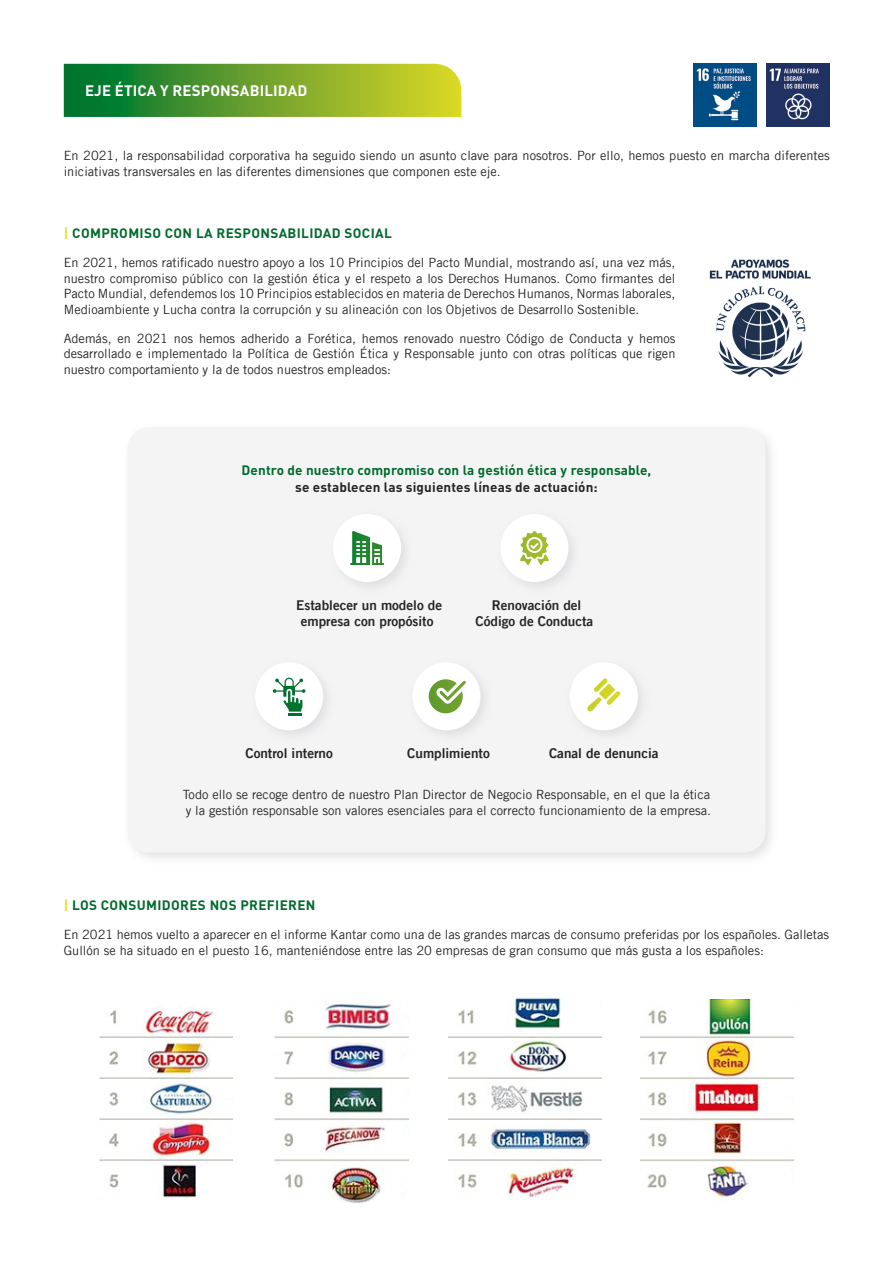
<style>
.page{position:relative;width:893px;height:1263px;background:#fff}
.page>*{position:absolute;margin:0;border:0;box-sizing:border-box;transform-origin:0 0}
.t1{font:700 15px "DIN";letter-spacing:.01em;color:#fff}
.t2{font:700 13.5px "DIN";letter-spacing:.025em;color:#006b2d}
.t3{font:13.5px/15.8px "Trade Gothic LT Bold Two";color:#242627;text-align:center}
.t4{font:700 13.5px "DIN";letter-spacing:.01em;color:#242627}
.t5{font:12.75px/15.8px "Trade Gothic LT";color:#242627}
.s1{color:#e4df22}
</style>
<div class="page">
<svg style="left:64px;top:64px;width:397px;height:53px;background:#6aa32d"></svg>
<img style="left:767px;top:64px;width:63px;height:62px">
<img style="left:694px;top:64px;width:62px;height:62px">
<img style="left:709px;top:259px;width:102px;height:119px">
<img style="left:99px;top:1006px;width:134px;height:192px">
<img style="left:449px;top:997px;width:153px;height:201px">
<img style="left:274px;top:999px;width:135px;height:204px">
<img style="left:641px;top:999px;width:153px;height:199px">
<div style="left:123px;top:422px;width:656px;height:444px;background:#d2d3d5;opacity:.6"></div>
<div style="left:128px;top:427px;width:637px;height:425px;background:#f4f4f5;border-radius:21px"></div>
<div style="left:328px;top:509px;width:86px;height:86px;background:#d2d3d5;opacity:.6"></div>
<div style="left:333px;top:514px;width:68px;height:68px;background:#fff;border-radius:50%"></div>
<svg style="left:350px;top:531px;width:34px;height:34px"></svg>
<div style="left:496px;top:509px;width:86px;height:86px;background:#d2d3d5;opacity:.6"></div>
<div style="left:500px;top:514px;width:68px;height:68px;background:#fff;border-radius:50%"></div>
<svg style="left:520px;top:531px;width:29px;height:34px"></svg>
<div style="left:250px;top:657px;width:86px;height:87px;background:#d2d3d5;opacity:.6"></div>
<div style="left:255px;top:662px;width:68px;height:68px;background:#fff;border-radius:50%"></div>
<svg style="left:273px;top:678px;width:32px;height:37px"></svg>
<div style="left:408px;top:657px;width:86px;height:87px;background:#d2d3d5;opacity:.6"></div>
<div style="left:412px;top:662px;width:68px;height:68px;background:#fff;border-radius:50%"></div>
<svg style="left:429px;top:679px;width:37px;height:34px"></svg>
<div style="left:565px;top:657px;width:86px;height:87px;background:#d2d3d5;opacity:.6"></div>
<div style="left:570px;top:662px;width:68px;height:68px;background:#fff;border-radius:50%"></div>
<svg style="left:587px;top:678px;width:34px;height:34px"></svg>
<p class="t1" style="left:85px;top:80px;width:224px">EJE ÉTICA Y RESPONSABILIDAD</p>
<p class="t5" style="left:64px;top:148px;width:767px">En 2021, la responsabilidad corporativa ha seguido siendo un asunto clave para nosotros. Por ello, hemos puesto en marcha diferentes iniciativas transversales en las diferentes dimensiones que componen este eje.</p>
<p class="t2" style="left:64px;top:225px;width:330px"><span class="s1">|</span> COMPROMISO CON LA RESPONSABILIDAD SOCIAL</p>
<p class="t5" style="left:64px;top:254px;width:613px;text-align:justify">En 2021, hemos ratificado nuestro apoyo a los 10 Principios del Pacto Mundial, mostrando así, una vez más, nuestro compromiso público con la gestión ética y el respeto a los Derechos Humanos. Como firmantes del Pacto Mundial, defendemos los 10 Principios establecidos en materia de Derechos Humanos, Normas laborales, Medioambiente y Lucha contra la corrupción y su alineación con los Objetivos de Desarrollo Sostenible.</p>
<p class="t5" style="left:64px;top:330px;width:613px;text-align:justify">Además, en 2021 nos hemos adherido a Forética, hemos renovado nuestro Código de Conducta y hemos desarrollado e implementado la Política de Gestión Ética y Responsable junto con otras políticas que rigen nuestro comportamiento y la de todos nuestros empleados:</p>
<p class="t2" style="left:242px;top:462px;width:411px">Dentro de nuestro compromiso con la gestión ética y responsable,</p>
<p class="t4" style="left:295px;top:478px;width:304px">se establecen las siguientes líneas de actuación:</p>
<p class="t3" style="left:296px;top:597px;width:147px">Establecer un modelo de empresa con propósito</p>
<p class="t3" style="left:476px;top:597px;width:119px">Renovación del<br>Código de Conducta</p>
<p class="t3" style="left:245px;top:745px;width:89px">Control interno</p>
<p class="t3" style="left:407px;top:745px;width:84px">Cumplimiento</p>
<p class="t3" style="left:549px;top:745px;width:111px">Canal de denuncia</p>
<p class="t5" style="left:183px;top:786px;width:530px">Todo ello se recoge dentro de nuestro Plan Director de Negocio Responsable, en el que la ética y la gestión responsable son valores esenciales para el correcto funcionamiento de la empresa.</p>
<p class="t2" style="left:64px;top:897px;width:253px"><span class="s1">|</span> LOS CONSUMIDORES NOS PREFIEREN</p>
<p class="t5" style="left:64px;top:926px;width:767px">En 2021 hemos vuelto a aparecer en el informe Kantar como una de las grandes marcas de consumo preferidas por los españoles. Galletas<br>Gullón se ha situado en el puesto 16, manteniéndose entre las 20 empresas de gran consumo que más gusta a los españoles:</p>
</div>
